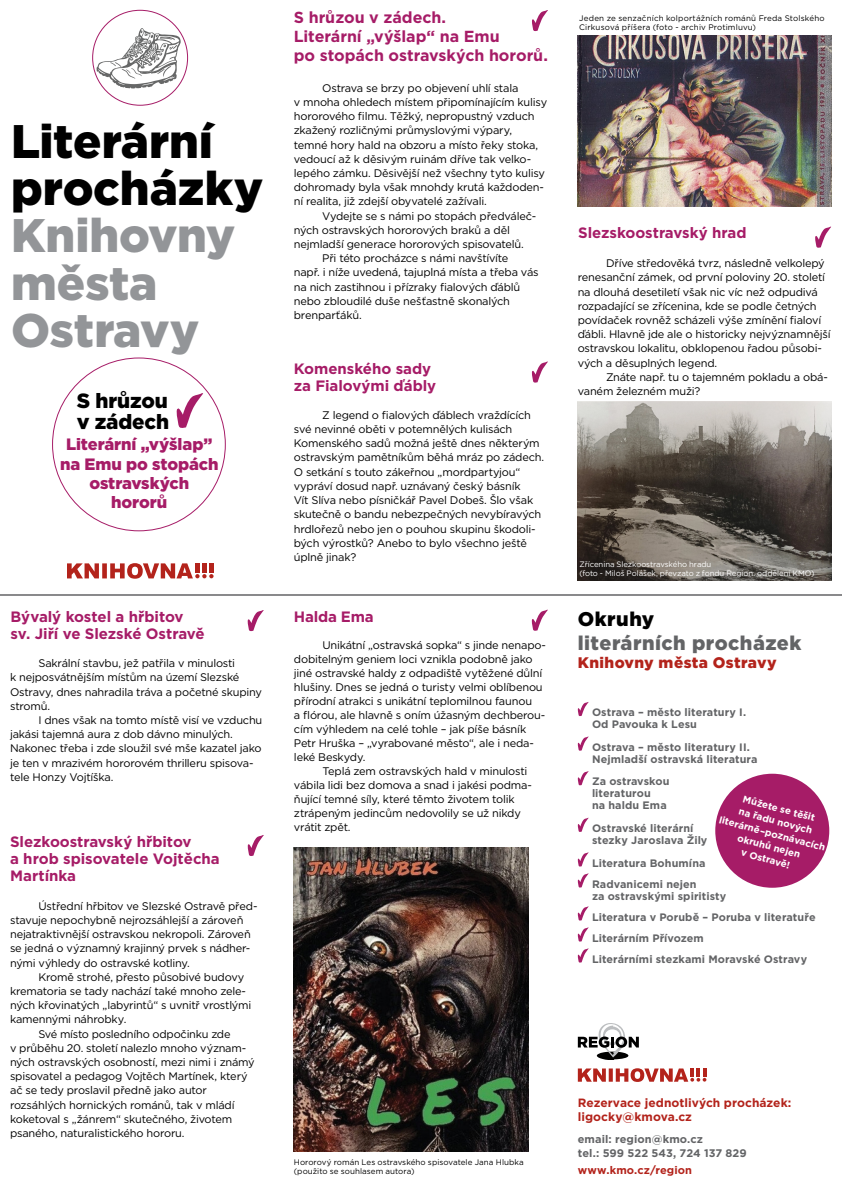
<style>
.page{position:relative;width:842px;height:1191px;background:#fff}
.page>*{position:absolute;margin:0;border:0;box-sizing:border-box;transform-origin:0 0}
.t1{font:900 47px/47px "Gotham";color:#939598}
.t2{font:900 47px/47px "Gotham";color:#000}
.t3{font:900 20.6px/20.6px "Gotham";letter-spacing:-.005em;color:#000}
.t4{font:900 19.8px "Gotham";letter-spacing:.025em;color:#636466}
.t5{font:900 19.8px "Gotham";letter-spacing:.025em;color:#000}
.t6{font:900 16.4px/19.2px "Gotham";letter-spacing:-.005em;color:#a61c67;text-align:center}
.t7{font:700 16px/19px "Gotham";letter-spacing:-.005em;color:#a61c67}
.t8{font:900 15.3px "Gotham";letter-spacing:.025em;color:#b3231b}
.t9{font:700 15px/17px "Gotham";letter-spacing:-.005em;color:#a61c67}
.t10{font:700 12px/14px "Gotham";color:#b3231b}
.t11{font:11px/14.2px "Gotham";letter-spacing:-.02em;color:#000}
.t12{font:700 11px/14px "Gotham";letter-spacing:.005em;color:#636466}
.t13{font:700 11px "Gotham";letter-spacing:.01em;color:#b3231b}
.t14{font:700 10.8px/12px "Gotham";letter-spacing:.005em;color:#636466}
.t15{font:700 9.7px/13px "Gotham";color:#fff;text-align:center}
.t16{font:8px/9px "Gotham";letter-spacing:.01em;color:#000}
.t17{font:7.8px/9px "Gotham";letter-spacing:-.01em;color:#fff}
</style>
<div class="page">
<svg style="left:67px;top:563px;width:147px;height:15px"></svg>
<svg style="left:96px;top:28px;width:85px;height:61px"></svg>
<svg style="left:176px;top:393px;width:27px;height:35px"></svg>
<svg style="left:532px;top:361px;width:16px;height:22px"></svg>
<svg style="left:815px;top:226px;width:16px;height:22px"></svg>
<svg style="left:532px;top:10px;width:16px;height:22px"></svg>
<img style="left:578px;top:401px;width:254px;height:179px">
<img style="left:578px;top:36px;width:254px;height:171px">
<svg style="left:248px;top:610px;width:16px;height:21px"></svg>
<svg style="left:248px;top:835px;width:16px;height:21px"></svg>
<svg style="left:532px;top:609px;width:16px;height:22px"></svg>
<img style="left:294px;top:847px;width:235px;height:305px">
<hr style="left:0;top:594px;width:842px;height:1px;background:#636466">
<svg style="left:578px;top:702px;width:11px;height:14px"></svg>
<svg style="left:578px;top:736px;width:11px;height:15px"></svg>
<svg style="left:578px;top:771px;width:11px;height:14px"></svg>
<svg style="left:578px;top:817px;width:11px;height:15px"></svg>
<svg style="left:578px;top:852px;width:11px;height:15px"></svg>
<svg style="left:578px;top:873px;width:11px;height:15px"></svg>
<svg style="left:578px;top:906px;width:11px;height:15px"></svg>
<svg style="left:578px;top:927px;width:11px;height:15px"></svg>
<svg style="left:578px;top:948px;width:11px;height:15px"></svg>
<svg style="left:578px;top:1068px;width:128px;height:14px"></svg>
<svg style="left:578px;top:1023px;width:61px;height:37px"></svg>
<div style="left:715px;top:773px;width:114px;height:114px;background:#a61c67;border-radius:50%"></div>
<h1 class="t2" style="left:11px;top:118px;width:254px">Literární procházky</h1>
<h1 class="t1" style="left:11px;top:212px;width:226px">Knihovny města<br>Ostravy</h1>
<h2 class="t3" style="left:77px;top:390px;width:94px">S hrůzou v zádech</h2>
<h3 class="t6" style="left:60px;top:435px;width:160px">Literární „výšlap” na Emu po stopách ostravských hororů</h3>
<h3 class="t9" style="left:10px;top:608px;width:196px">Bývalý kostel a hřbitov sv. Jiří ve Slezské Ostravě</h3>
<p class="t11" style="left:10px;top:656px;width:253px;text-indent:28px">Sakrální stavbu, jež patřila v minulosti<br>k nejposvátnějším místům na území Slezské Ostravy, dnes nahradila tráva a početné skupiny stromů.</p>
<p class="t11" style="left:10px;top:713px;width:254px;text-indent:28px">I dnes však na tomto místě visí ve vzduchu jakási tajemná aura z dob dávno minulých.<br>Nakonec třeba i zde sloužil své mše kazatel jako je ten v mrazivém hororovém thrilleru spisova&shy;tele Honzy Vojtíška.</p>
<h3 class="t9" style="left:10px;top:833px;width:211px">Slezkoostravský hřbitov<br>a hrob spisovatele Vojtěcha<br>Martínka</h3>
<p class="t11" style="left:10px;top:898px;width:249px;text-indent:28px">Ústřední hřbitov ve Slezské Ostravě před&shy;stavuje nepochybně nejrozsáhlejší a zároveň nejatraktivnější ostravskou nekropoli. Zároveň se jedná o významný krajinný prvek s nádher&shy;nými výhledy do ostravské kotliny.</p>
<p class="t11" style="left:38px;top:969px;width:207px">Kromě strohé, přesto působivé budovy</p>
<p class="t11" style="left:10px;top:983px;width:237px">krematoria se tady nachází také mnoho zele-</p>
<p class="t11" style="left:10px;top:998px;width:243px">ných křovinatých „labyrintů“ s uvnitř vrostlými</p>
<p class="t11" style="left:10px;top:1012px;width:118px">kamennými náhrobky.</p>
<p class="t11" style="left:38px;top:1026px;width:194px">Své místo posledního odpočinku zde</p>
<p class="t11" style="left:10px;top:1040px;width:238px">v průběhu 20. století nalezlo mnoho význam-</p>
<p class="t11" style="left:10px;top:1054px;width:246px">ných ostravských osobností, mezi nimi i známý</p>
<p class="t11" style="left:10px;top:1069px;width:239px">spisovatel a pedagog Vojtěch Martínek, který</p>
<p class="t11" style="left:10px;top:1083px;width:198px">ač se tedy proslavil předně jako autor</p>
<p class="t11" style="left:10px;top:1097px;width:226px">rozsáhlých hornických románů, tak v mládí</p>
<p class="t11" style="left:10px;top:1111px;width:224px">koketoval s „žánrem“ skutečného, životem</p>
<p class="t11" style="left:10px;top:1125px;width:176px">psaného, naturalistického hororu.</p>
<h3 class="t7" style="left:294px;top:8px;width:256px">S hrůzou v zádech.<br>Literární „výšlap“ na Emu<br>po stopách ostravských hororů.</h3>
<p class="t11" style="left:294px;top:81px;width:255px;text-indent:28px">Ostrava se brzy po objevení uhlí stala<br>v mnoha ohledech místem připomínajícím kulisy hororového filmu. Těžký, nepropustný vzduch zkažený rozličnými průmyslovými výpary, temné hory hald na obzoru a místo řeky stoka, vedoucí až k děsivým ruinám dříve tak velko&shy;lepého zámku. Děsivější než všechny tyto kulisy dohromady byla však mnohdy krutá každoden&shy;ní realita, již zdejší obyvatelé zažívali.</p>
<p class="t11" style="left:322px;top:208px;width:215px">Vydejte se s námi po stopách předváleč-</p>
<p class="t11" style="left:294px;top:223px;width:218px">ných ostravských hororových braků a děl</p>
<p class="t11" style="left:294px;top:237px;width:232px">nejmladší generace hororových spisovatelů.</p>
<p class="t11" style="left:322px;top:251px;width:188px">Při této procházce s námi navštívíte</p>
<p class="t11" style="left:294px;top:265px;width:246px">např. i níže uvedená, tajuplná místa a třeba vás</p>
<p class="t11" style="left:294px;top:279px;width:228px">na nich zastihnou i přízraky fialových ďáblů</p>
<p class="t11" style="left:294px;top:294px;width:218px">nebo zbloudilé duše nešťastně skonalých</p>
<p class="t11" style="left:294px;top:308px;width:70px">brenparťáků.</p>
<h3 class="t9" style="left:294px;top:359px;width:144px">Komenského sady za Fialovými ďábly</h3>
<p class="t11" style="left:294px;top:407px;width:252px;text-indent:28px">Z legend o fialových ďáblech vraždících své nevinné oběti v potemnělých kulisách Komenského sadů možná ještě dnes některým ostravským pamětníkům běhá mráz po zádech.<br>O setkání s touto zákeřnou „mordpartyjou“ vypráví dosud např. uznávaný český básník<br>Vít Slíva nebo písničkář Pavel Dobeš. Šlo však skutečně o bandu nebezpečných nevybíravých hrdlořezů nebo jen o pouhou skupinu škodoli&shy;bých výrostků? Anebo to bylo všechno ještě úplně jinak?</p>
<h3 class="t9" style="left:294px;top:608px;width:81px">Halda Ema</h3>
<p class="t11" style="left:322px;top:637px;width:225px">Unikátní „ostravská sopka“ s jinde nenapo-</p>
<p class="t11" style="left:294px;top:651px;width:240px">dobitelným geniem loci vznikla podobně jako</p>
<p class="t11" style="left:294px;top:665px;width:250px">jiné ostravské haldy z odpadiště vytěžené důlní</p>
<p class="t11" style="left:294px;top:679px;width:250px">hlušiny. Dnes se jedná o turisty velmi oblíbenou</p>
<p class="t11" style="left:294px;top:693px;width:240px">přírodní atrakci s unikátní teplomilnou faunou</p>
<p class="t11" style="left:294px;top:707px;width:253px">a flórou, ale hlavně s oním úžasným dechberou-</p>
<p class="t11" style="left:294px;top:721px;width:234px">cím výhledem na celé tohle – jak píše básník</p>
<p class="t11" style="left:294px;top:735px;width:242px">Petr Hruška – „vyrabované město“, ale i neda-</p>
<p class="t11" style="left:294px;top:749px;width:73px">leké Beskydy.</p>
<p class="t11" style="left:322px;top:763px;width:207px">Teplá zem ostravských hald v minulosti</p>
<p class="t11" style="left:294px;top:777px;width:240px">vábila lidi bez domova a snad i jakési podma-</p>
<p class="t11" style="left:294px;top:791px;width:222px">ňující temné síly, které těmto životem tolik</p>
<p class="t11" style="left:294px;top:805px;width:228px">ztrápeným jedincům nedovolily se už nikdy</p>
<p class="t11" style="left:294px;top:819px;width:58px">vrátit zpět.</p>
<p class="t16" style="left:579px;top:13px;width:247px">Jeden ze senzačních kolportážních románů Freda Stolského<br>Cirkusová příšera (foto - archiv Protimluvu)</p>
<h3 class="t9" style="left:578px;top:224px;width:170px">Slezskoostravský hrad</h3>
<p class="t11" style="left:578px;top:256px;width:255px;text-indent:28px">Dříve středověká tvrz, následně velkolepý renesanční zámek, od první poloviny 20. století na dlouhá desetiletí však nic víc než odpudivá rozpadající se zřícenina, kde se podle četných povídaček rovněž scházeli výše zmínění fialoví ďábli. Hlavně jde ale o historicky nejvýznamnější ostravskou lokalitu, obklopenou řadou působi&shy;vých a děsuplných legend.</p>
<p class="t11" style="left:578px;top:369px;width:252px;text-indent:28px">Znáte např. tu o tajemném pokladu a obá&shy;vaném železném muži?</p>
<p class="t17" style="left:579px;top:559px;width:237px">Zřícenina Slezkoostravského hradu<br>(foto - Miloš Polášek, převzato z fondu Region. oddělení KMO)</p>
<h3 class="t5" style="left:578px;top:605px;width:78px">Okruhy</h3>
<h3 class="t4" style="left:578px;top:629px;width:225px">literárních procházek</h3>
<h3 class="t8" style="left:578px;top:652px;width:200px">Knihovny města Ostravy</h3>
<p class="t14" style="left:592px;top:706px;width:156px">Ostrava – město literatury I.<br>Od Pavouka k Lesu</p>
<p class="t14" style="left:592px;top:741px;width:167px">Ostrava – město literatury II.<br>Nejmladší ostravská literatura</p>
<p class="t14" style="left:592px;top:775px;width:79px">Za ostravskou literaturou<br>na haldu Ema</p>
<p class="t14" style="left:592px;top:822px;width:117px">Ostravské literární stezky Jaroslava Žily</p>
<p class="t14" style="left:592px;top:852px;width:115px;line-height:21px">Literatura Bohumína<br>Radvanicemi nejen</p>
<p class="t14" style="left:592px;top:885px;width:225px;line-height:21px">za ostravskými spiritisty<br>Literatura v Porubě – Poruba v literatuře<br>Literárním Přívozem<br>Literárními stezkami Moravské Ostravy</p>
<p class="t15" style="left:728px;top:788px;width:111px;rotate:15deg">Můžete se těšit<br>na řadu nových literárně–poznávacích okruhů nejen<br>v Ostravě!</p>
<p class="t16" style="left:294px;top:1157px;width:231px">Hororový román Les ostravského spisovatele Jana Hlubka (použito se souhlasem autora)</p>
<p class="t10" style="left:578px;top:1095px;width:215px">Rezervace jednotlivých procházek: ligocky@kmova.cz</p>
<p class="t12" style="left:578px;top:1132px;width:170px">email: region@kmo.cz<br>tel.: 599 522 543, 724 137 829</p>
<p class="t13" style="left:578px;top:1162px;width:116px">www.kmo.cz/region</p>
</div>
